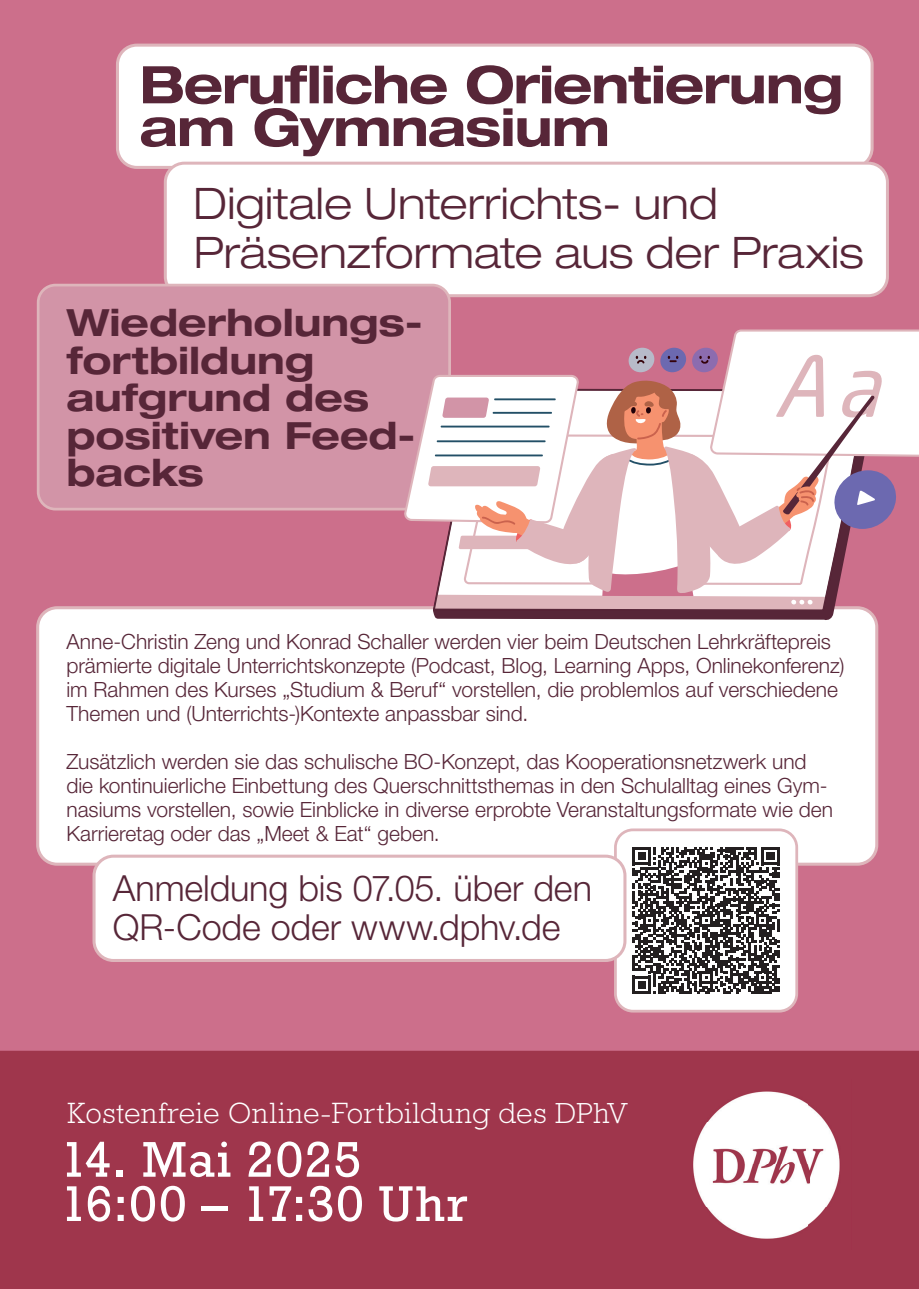
<style>
.page{position:relative;width:919px;height:1289px;background:#fff}
.page>*{position:absolute;margin:0;border:0;box-sizing:border-box;transform-origin:0 0}
.t1{font:700 expanded 51.75px/42.8px "Helvetica Neue LT Std";letter-spacing:-.025em;color:#572638}
.t2{font:51px/44.2px "Rockwell Std";letter-spacing:.03em;color:#fff}
.t3{font:300 expanded 43.5px/49.5px "Helvetica Neue LT Std";color:#572638}
.t4{font:700 expanded 37.5px/37.5px "Helvetica Neue LT Std";color:#572638}
.t5{font:300 36px/39px "Helvetica Neue LT Std";letter-spacing:-.005em;color:#572638}
.t6{font:300 29.7px "Rockwell Std";letter-spacing:.015em;color:#fff}
.t7{font:300 21px/24px "Helvetica Neue LT Std";color:#572638}
.s1{font-size:29.4px}
</style>
<div class="page">
<div style="left:0;top:0;width:918px;height:1288px;background:#cc6f8b"></div>
<div style="left:0;top:1050px;width:918px;height:238px;background:#9f364c"></div>
<img style="left:681px;top:1079px;width:170px;height:170px">
<div style="left:117px;top:45px;width:755px;height:122px;background:#fff;border-radius:19px"></div>
<div style="left:116px;top:44px;width:757px;height:125px;border:3px solid #deb5bb;border-radius:19px"></div>
<div style="left:165px;top:163px;width:722px;height:133px;background:#fff;border-radius:19px"></div>
<div style="left:164px;top:162px;width:724px;height:135px;border:3px solid #deb5bb;border-radius:19px"></div>
<div style="left:38px;top:607px;width:838px;height:257px;background:#fff;border-radius:19px"></div>
<div style="left:38px;top:285px;width:411px;height:224px;background:#d294a7;border-radius:17px"></div>
<div style="left:37px;top:284px;width:414px;height:226px;border:3px solid #deb5bb;border-radius:17px"></div>
<svg style="left:433px;top:610px;width:442px;height:11px;fill:#572638"></svg>
<svg style="left:404px;top:329px;width:514px;height:281px"></svg>
<div style="left:615px;top:829px;width:181px;height:182px;background:#fff;border-radius:18px"></div>
<div style="left:614px;top:828px;width:184px;height:184px;border:3px solid #deb5bb;border-radius:18px"></div>
<svg style="left:632px;top:847px;width:147px;height:146px"></svg>
<div style="left:94px;top:856px;width:531px;height:104px;background:#fff;border-radius:19px"></div>
<div style="left:92px;top:854px;width:534px;height:108px;border:3px solid #deb5bb;border-radius:19px"></div>
<h1 class="t1" style="left:139px;top:62px;width:705px">Berufliche Orientierung am Gymnasium</h1>
<h3 class="t3" style="left:193px;top:178px;width:671px">Digitale Unterrichts- und<br>Präsenzformate aus der Praxis</h3>
<h3 class="t4" style="left:66px;top:303px;width:358px">Wiederholungs&shy;fortbildung aufgrund des positiven Feed&shy;backs</h3>
<p class="t7" style="left:66px;top:629px;width:779px">Anne-Christin Zeng und Konrad Schaller werden vier beim Deutschen Lehrkräftepreis prämierte digitale Unterrichtskonzepte (Podcast, Blog, Learning Apps, Onlinekonferenz) im Rahmen des Kurses „Studium &amp; Beruf“ vorstellen, die problemlos auf verschiedene Themen und (Unterrichts-)Kontexte anpassbar sind.</p>
<p class="t7" style="left:66px;top:749px;width:768px">Zusätzlich werden sie das schulische BO-Konzept, das Kooperationsnetzwerk und die kontinuierliche Einbettung des Querschnittsthemas in den Schulalltag eines Gym&shy;nasiums vorstellen, sowie Einblicke in diverse erprobte Veranstaltungsformate wie den Karrieretag oder das „Meet &amp; Eat“ geben.</p>
<h3 class="t5" style="left:113px;top:868px;width:481px">Anmeldung bis 07.05. über den<br>QR-Code oder www.dphv.de</h3>
<h3 class="t6" style="left:68px;top:1096px;width:561px">Kostenfreie Online-Fortbildung des <span class="s1">DPhV</span></h3>
<h2 class="t2" style="left:60px;top:1136px;width:409px">14. Mai 2025<br>16:00 – 17:30 Uhr</h2>
</div>
